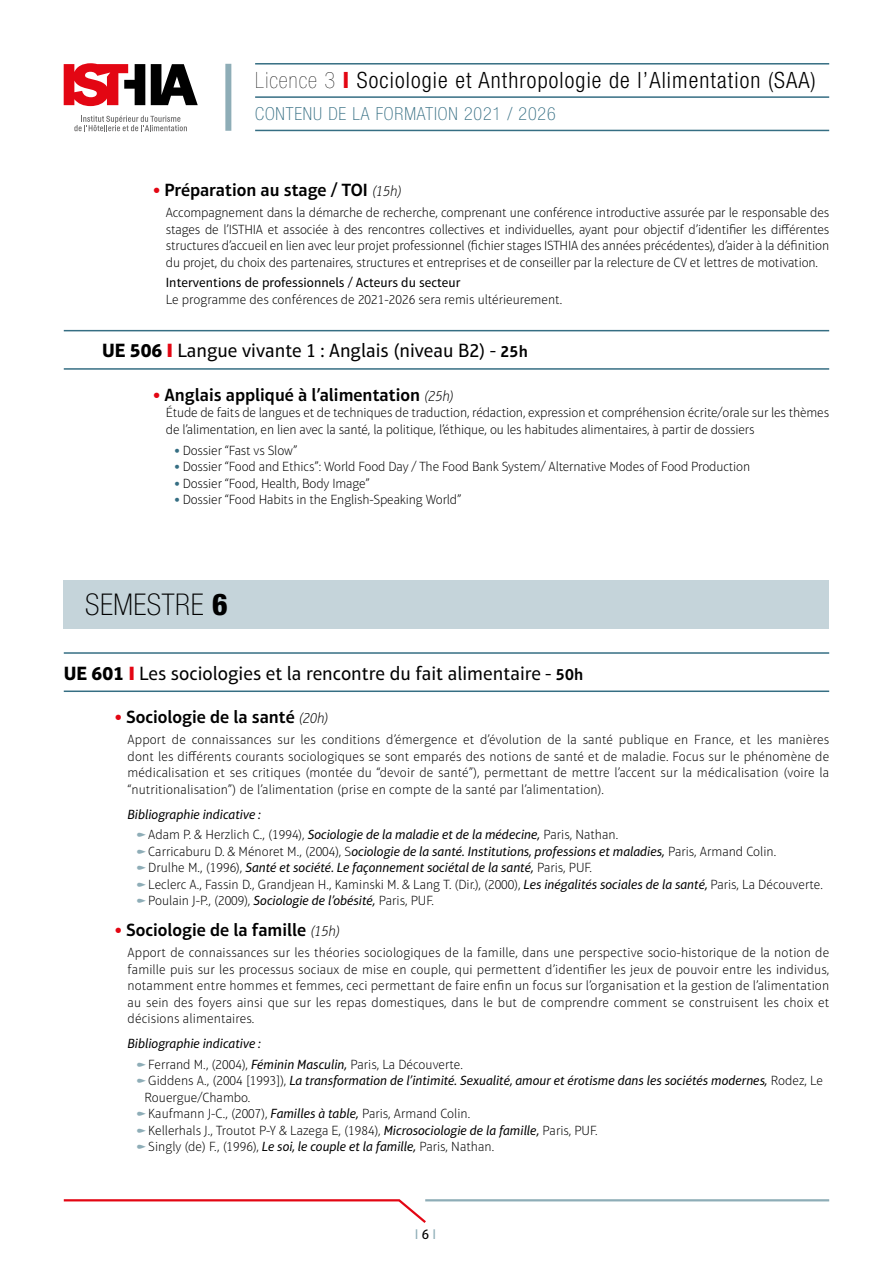
<style>
.page{position:relative;width:893px;height:1263px;background:#fff}
.page>*{position:absolute;margin:0;border:0;box-sizing:border-box;transform-origin:0 0}
.t1{font:100 condensed 30px "Helvetica Neue LT Pro";letter-spacing:.02em;color:#000}
.t2{font:300 condensed 22.5px "Helvetica Neue LT Pro";letter-spacing:.05em;color:#000}
.t3{font:19.5px "Aptifer Sans LT Pro";color:#000}
.t4{font:600 18px "Aptifer Sans LT Pro";color:#000}
.t5{font:100 condensed 18px "Helvetica Neue LT Pro";letter-spacing:.05em;color:#356e83}
.t6{font:14.25px "Aptifer Sans LT Pro";color:#8eadb7}
.t7{font:100 13.5px/16.5px "Aptifer Sans LT Pro";letter-spacing:-.01em;color:#000;text-align:justify}
.t8{font:italic 13.5px/20.7px "Aptifer Sans LT Pro";color:#000}
.t9{font:13.5px "Aptifer Sans LT Pro";color:#000}
.s1{font-weight:200}
.s2{font-weight:800;color:#e30613}
.s3{font-weight:900;color:#e30613}
.s4{font-weight:100;font-style:italic;font-size:15px}
.s5{font-weight:700}
.s6{font-weight:600;font-size:16.5px}
.s7{font-weight:900;color:#356e83}
.s8{font-weight:800}
.s9{font-weight:100;font-style:normal}
.s10{font-weight:400;font-style:italic}
.s11{color:#000}
</style>
<div class="page">
<svg style="left:63px;top:1199px;width:365px;height:24px"></svg>
<hr style="left:425px;top:1199px;width:404px;height:2px;background:#8eadb7">
<svg style="left:74px;top:116px;width:113px;height:15px"></svg>
<svg style="left:151px;top:64px;width:47px;height:41px"></svg>
<svg style="left:64px;top:63px;width:81px;height:43px"></svg>
<hr style="left:255px;top:63px;width:574px;height:2px;background:#356e83">
<hr style="left:255px;top:96px;width:574px;height:2px;background:#356e83">
<hr style="left:255px;top:130px;width:574px;height:1px;background:#356e83">
<div style="left:225px;top:64px;width:6px;height:67px;background:#8eadb7"></div>
<hr style="left:64px;top:330px;width:765px;height:1px;background:#356e83">
<hr style="left:64px;top:368px;width:765px;height:2px;background:#356e83">
<div style="left:64px;top:580px;width:765px;height:49px;background:#c5d4da"></div>
<hr style="left:64px;top:652px;width:765px;height:2px;background:#356e83">
<hr style="left:64px;top:690px;width:765px;height:2px;background:#356e83">
<h2 class="t2" style="left:255px;top:67px;width:562px"><span class="s1">Licence 3</span> <span class="s2">I</span> Sociologie et Anthropologie de l’Alimentation (SAA)</h2>
<h3 class="t5" style="left:255px;top:104px;width:302px">CONTENU DE LA FORMATION 2021 / 2026</h3>
<h3 class="t4" style="left:153px;top:180px;width:250px"><span class="s3">•</span> Préparation au stage / TOI <span class="s4">(15h)</span></h3>
<p class="t7" style="left:166px;top:204px;width:665px">Accompagnement dans la démarche de recherche, comprenant une conférence introductive assurée par le responsable des stages de l’ISTHIA et associée à des rencontres collectives et individuelles, ayant pour objectif d’identifier les différentes structures d’accueil en lien avec leur projet professionnel (fichier stages ISTHIA des années précédentes), d’aider à la définition du projet, du choix des partenaires, structures et entreprises et de conseiller par la relecture de CV et lettres de motivation.</p>
<p class="t9" style="left:166px;top:275px;width:296px">Interventions de professionnels / Acteurs du secteur</p>
<p class="t7" style="left:166px;top:291px;width:398px">Le programme des conférences de 2021-2026 sera remis ultérieurement.</p>
<h3 class="t3" style="left:102px;top:339px;width:427px"><span class="s5">UE 506</span> <span class="s3">I</span> Langue vivante 1 : Anglais (niveau B2) - <span class="s6">25h</span></h3>
<h3 class="t4" style="left:153px;top:384px;width:303px"><span class="s3">•</span> Anglais appliqué à l’alimentation <span class="s4">(25h)</span></h3>
<p class="t7" style="left:166px;top:405px;width:665px">Étude de faits de langues et de techniques de traduction, rédaction, expression et compréhension écrite/orale sur les thèmes de l’alimentation, en lien avec la santé, la politique, l’éthique, ou les habitudes alimentaires, à partir de dossiers</p>
<p class="t7" style="left:174px;top:442px;width:125px"><span class="s7">•</span> Dossier “Fast vs Slow”</p>
<p class="t7" style="left:174px;top:458px;width:577px"><span class="s7">•</span> Dossier “Food and Ethics”: World Food Day / The Food Bank System/ Alternative Modes of Food Production</p>
<p class="t7" style="left:174px;top:475px;width:197px"><span class="s7">•</span> Dossier “Food, Health, Body Image”</p>
<p class="t7" style="left:174px;top:491px;width:288px"><span class="s7">•</span> Dossier “Food Habits in the English-Speaking World”</p>
<h1 class="t1" style="left:85px;top:588px;width:144px">SEMESTRE <span class="s8">6</span></h1>
<h3 class="t3" style="left:64px;top:662px;width:521px"><span class="s5">UE 601</span> <span class="s3">I</span> Les sociologies et la rencontre du fait alimentaire - <span class="s6">50h</span></h3>
<h3 class="t4" style="left:115px;top:707px;width:215px"><span class="s3">•</span> Sociologie de la santé <span class="s4">(20h)</span></h3>
<p class="t7" style="left:128px;top:731px;width:703px">Apport de connaissances sur les conditions d’émergence et d’évolution de la santé publique en France, et les manières dont les différents courants sociologiques se sont emparés des notions de santé et de maladie. Focus sur le phénomène de médicalisation et ses critiques (montée du “devoir de santé”), permettant de mettre l’accent sur la médicalisation (voire la “nutritionalisation”) de l’alimentation (prise en compte de la santé par l’alimentation).</p>
<p class="t8" style="left:148px;top:804px;width:471px;text-indent:-21px">Bibliographie indicative :<br><span class="s9">Adam P. &amp; Herzlich C., (1994),</span> Sociologie de la maladie et de la médecine, <span class="s9">Paris, Nathan.</span></p>
<p class="t7" style="left:148px;top:843px;width:676px;text-align:left">Carricaburu D. &amp; Ménoret M., (2004), S<span class="s10">ociologie de la santé. Institutions, professions et maladies,</span> Paris, Armand Colin.<br>Drulhe M., (1996), <span class="s10">Santé et société. Le façonnement sociétal de la santé,</span> Paris, PUF.<br>Leclerc A., Fassin D., Grandjean H., Kaminski M. &amp; Lang T. (Dir.), (2000), <span class="s10">Les inégalités sociales de la santé,</span> Paris, La Découverte.<br>Poulain J-P., (2009), <span class="s10">Sociologie de l’obésité,</span> Paris, PUF.</p>
<h3 class="t4" style="left:115px;top:920px;width:227px"><span class="s3">•</span> Sociologie de la famille <span class="s4">(15h)</span></h3>
<p class="t7" style="left:128px;top:944px;width:703px">Apport de connaissances sur les théories sociologiques de la famille, dans une perspective socio-historique de la notion de famille puis sur les processus sociaux de mise en couple, qui permettent d’identifier les jeux de pouvoir entre les individus, notamment entre hommes et femmes, ceci permettant de faire enfin un focus sur l’organisation et la gestion de l’alimentation au sein des foyers ainsi que sur les repas domestiques, dans le but de comprendre comment se construisent les choix et décisions alimentaires.</p>
<p class="t8" style="left:148px;top:1033px;width:316px;text-indent:-21px">Bibliographie indicative :<br><span class="s9">Ferrand M., (2004),</span> Féminin Masculin, <span class="s9">Paris, La Découverte.</span></p>
<p class="t7" style="left:145px;top:1073px;width:680px;text-align:left">Giddens A., (2004 [1993]), <span class="s10">La transformation de l’intimité. Sexualité, amour et érotisme dans les sociétés modernes,</span> Rodez, Le Rouergue/Chambo.<br>Kaufmann J-C., (2007), <span class="s10">Familles à table,</span> Paris, Armand Colin.<br>Kellerhals J., Troutot P-Y &amp; Lazega E, (1984), <span class="s10">Microsociologie de la famille,</span> Paris, PUF.<br>Singly (de) F., (1996), <span class="s10">Le soi, le couple et la famille,</span> Paris, Nathan.</p>
<p class="t6" style="left:415px;top:1226px;width:23px">I <span class="s11">6</span> I</p>
</div>
